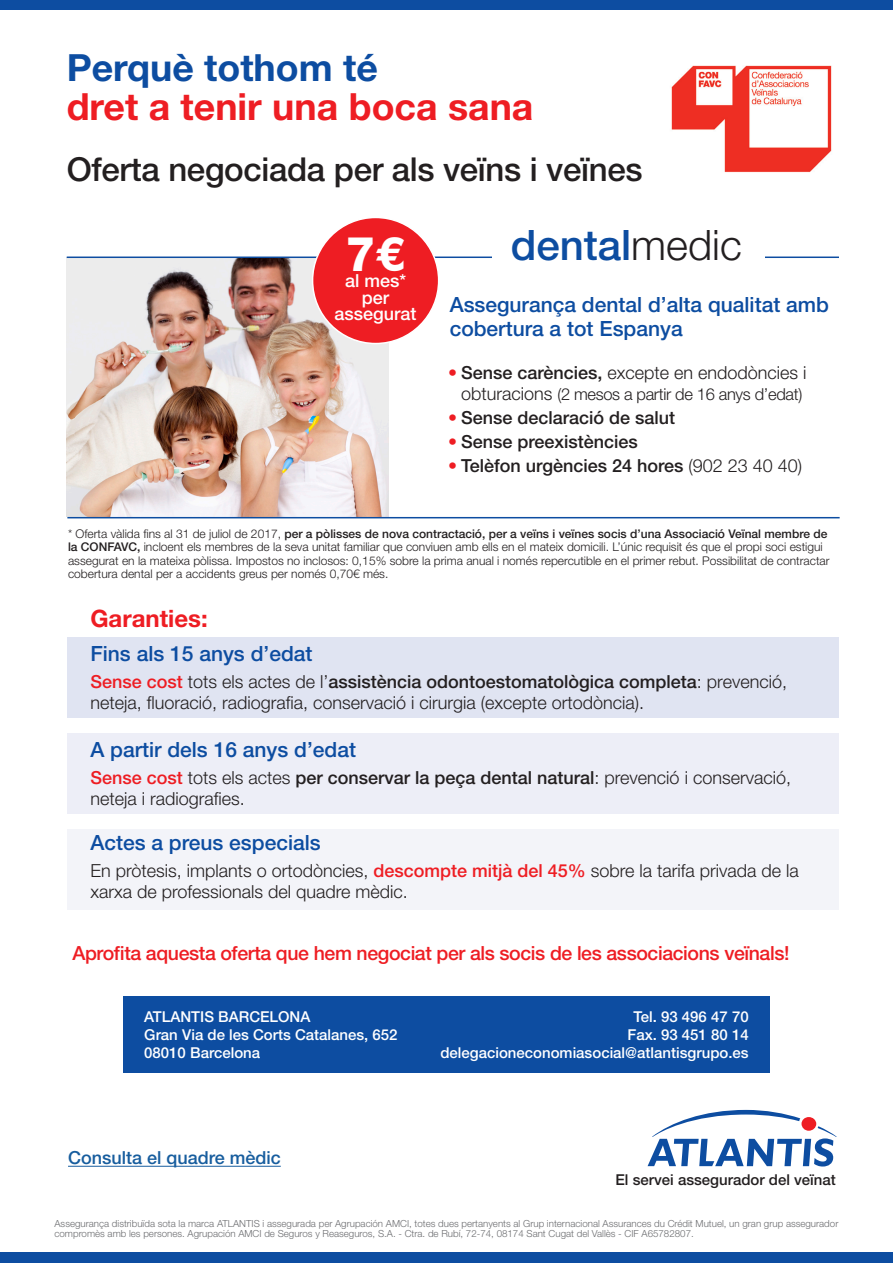
<style>
.page{position:relative;width:893px;height:1263px;background:#fff}
.page>*{position:absolute;margin:0;border:0;box-sizing:border-box;transform-origin:0 0}
.t1{font:800 48px "Helvetica Neue LT Std";color:#fff}
.t2{font:500 42px "Helvetica Neue LT Std";color:#0d4da1}
.t3{font:700 37.5px "Helvetica Neue LT Std";color:#ee1d23}
.t4{font:700 37.5px "Helvetica Neue LT Std";color:#0d4da1}
.t5{font:500 33px "Helvetica Neue LT Std";letter-spacing:-.01em;color:#231f20}
.t6{font:700 24px "Helvetica Neue LT Std";color:#ee1d23}
.t7{font:500 21px/24px "Helvetica Neue LT Std";color:#0d4da1}
.t8{font:500 19.5px "Helvetica Neue LT Std";letter-spacing:-.02em;color:#ee1d23}
.t9{font:300 18px/21px "Helvetica Neue LT Std";color:#231f20}
.t10{font:500 18px "Helvetica Neue LT Std";color:#231f20}
.t11{font:500 18px "Helvetica Neue LT Std";color:#175d9e}
.t12{font:500 18px "Helvetica Neue LT Std";color:#fff}
.t13{font:300 16.5px "Helvetica Neue LT Std";letter-spacing:-.02em;color:#231f20}
.t14{font:500 15px "Helvetica Neue LT Std";color:#fff}
.t15{font:500 15px "Helvetica Neue LT Std";color:#231f20}
.t16{font:300 12px/13.5px "Helvetica Neue LT Std";color:#231f20}
.t17{font:300 9.75px/9.9px "Helvetica Neue LT Std";color:#6c6d70}
.s1{font-weight:300;color:#231f20}
.s2{font-weight:500;color:#ee1d23}
.s3{font-weight:500}
.s4{font-size:18px}
.s5{color:#ee1d23}
.s6{font-weight:300}
</style>
<div class="page">
<hr style="left:68px;top:1166px;width:213px;height:1px;background:#175d9e">
<img style="left:67px;top:258px;width:321px;height:259px">
<hr style="left:67px;top:256px;width:772px;height:2px;background:#0d4da1">
<div style="left:493px;top:223px;width:272px;height:48px;background:#fff"></div>
<hr style="left:67px;top:517px;width:773px;height:1px;background:#0d4da1">
<div style="left:313px;top:217px;width:126px;height:126px;background:#ee1d23;border-radius:50%"></div>
<div style="left:0;top:0;width:893px;height:10px;background:#0d4da1"></div>
<div style="left:0;top:1252px;width:893px;height:11px;background:#0d4da1"></div>
<div style="left:67px;top:734px;width:771px;height:80px;background:#edeef7"></div>
<div style="left:67px;top:637px;width:771px;height:81px;background:#e0e4f2"></div>
<div style="left:67px;top:830px;width:771px;height:80px;background:#f3f4f9"></div>
<img style="left:671px;top:65px;width:161px;height:108px">
<svg style="left:648px;top:1110px;width:189px;height:56px"></svg>
<div style="left:123px;top:996px;width:647px;height:77px;background:#0d4da1"></div>
<p class="t4" style="left:67px;top:44px;width:313px">Perquè tothom té</p>
<p class="t3" style="left:67px;top:84px;width:468px">dret a tenir una boca sana</p>
<p class="t5" style="left:67px;top:150px;width:577px">Oferta negociada per als veïns i veïnes</p>
<p class="t1" style="left:345px;top:225px;width:62px">7€</p>
<p class="t12" style="left:345px;top:270px;width:63px">al mes*</p>
<p class="t12" style="left:362px;top:287px;width:29px">per</p>
<p class="t12" style="left:335px;top:303px;width:84px">assegurat</p>
<p class="t2" style="left:511px;top:220px;width:233px">dental<span class="s1">medic</span></p>
<p class="t7" style="left:450px;top:292px;width:381px">Assegurança dental d’alta qualitat amb cobertura a tot Espanya</p>
<p class="t9" style="left:448px;top:361px;width:360px"><span class="s2">•</span> <span class="s3">Sense carències,</span> excepte en endodòncies i</p>
<p class="t13" style="left:461px;top:384px;width:343px"><span class="s4">obturacions</span> (2 mesos a partir de 16 anys d’edat)</p>
<p class="t10" style="left:448px;top:407px;width:228px"><span class="s5">•</span> Sense declaració de salut</p>
<p class="t10" style="left:448px;top:431px;width:191px"><span class="s5">•</span> Sense preexistències</p>
<p class="t10" style="left:448px;top:455px;width:355px"><span class="s5">•</span> Telèfon urgències 24 hores <span class="s6">(902 23 40 40)</span></p>
<p class="t16" style="left:68px;top:527px;width:763px">* Oferta vàlida fins al 31 de juliol de 2017, <span class="s3">per a pòlisses de nova contractació, per a veïns i veïnes socis d’una Associació Veïnal membre de la CONFAVC,</span> incloent els membres de la seva unitat familiar que conviuen amb ells en el mateix domicili. L’únic requisit és que el propi soci estigui assegurat en la mateixa pòlissa. Impostos no inclosos: 0,15% sobre la prima anual i només repercutible en el primer rebut. Possibilitat de contractar cobertura dental per a accidents greus per només 0,70€ més.</p>
<p class="t6" style="left:90px;top:603px;width:119px">Garanties:</p>
<p class="t7" style="left:90px;top:641px;width:224px">Fins als 15 anys d’edat</p>
<p class="t9" style="left:90px;top:671px;width:698px"><span class="s2">Sense cost</span> tots els actes de l’<span class="s3">assistència odontoestomatològica completa</span>: prevenció, neteja, fluoració, radiografia, conservació i cirurgia (excepte ortodòncia).</p>
<p class="t7" style="left:90px;top:737px;width:267px">A partir dels 16 anys d’edat</p>
<p class="t9" style="left:90px;top:767px;width:702px"><span class="s2">Sense cost</span> tots els actes <span class="s3">per conservar la peça dental natural</span>: prevenció i conservació, neteja i radiografies.</p>
<p class="t7" style="left:90px;top:830px;width:232px">Actes a preus especials</p>
<p class="t9" style="left:90px;top:860px;width:710px">En pròtesis, implants o ortodòncies, <span class="s2">descompte mitjà del 45%</span> sobre la tarifa privada de la xarxa de professionals del quadre mèdic.</p>
<p class="t8" style="left:72px;top:942px;width:719px">Aprofita aquesta oferta que hem negociat per als socis de les associacions veïnals!</p>
<p class="t14" style="left:144px;top:1008px;width:168px">ATLANTIS BARCELONA</p>
<p class="t14" style="left:144px;top:1026px;width:255px">Gran Via de les Corts Catalanes, 652</p>
<p class="t14" style="left:144px;top:1044px;width:117px">08010 Barcelona</p>
<p class="t11" style="left:68px;top:1147px;width:214px">Consulta el quadre mèdic</p>
<p class="t14" style="left:634px;top:1008px;width:117px">Tel. 93 496 47 70</p>
<p class="t14" style="left:627px;top:1026px;width:123px">Fax. 93 451 80 14</p>
<p class="t14" style="left:440px;top:1044px;width:310px">delegacioneconomiasocial@atlantisgrupo.es</p>
<p class="t15" style="left:615px;top:1170px;width:222px">El servei assegurador del veïnat</p>
<p class="t17" style="left:55px;top:1218px;width:785px">Assegurança distribuïda sota la marca ATLANTIS i assegurada per Agrupación AMCI, totes dues pertanyents al Grup internacional Assurances du Crédit Mutuel, un gran grup assegurador compromès amb les persones. Agrupación AMCI de Seguros y Reaseguros, S.A. - Ctra. de Rubí, 72-74, 08174 Sant Cugat del Vallès - CIF A65782807.</p>
</div>
